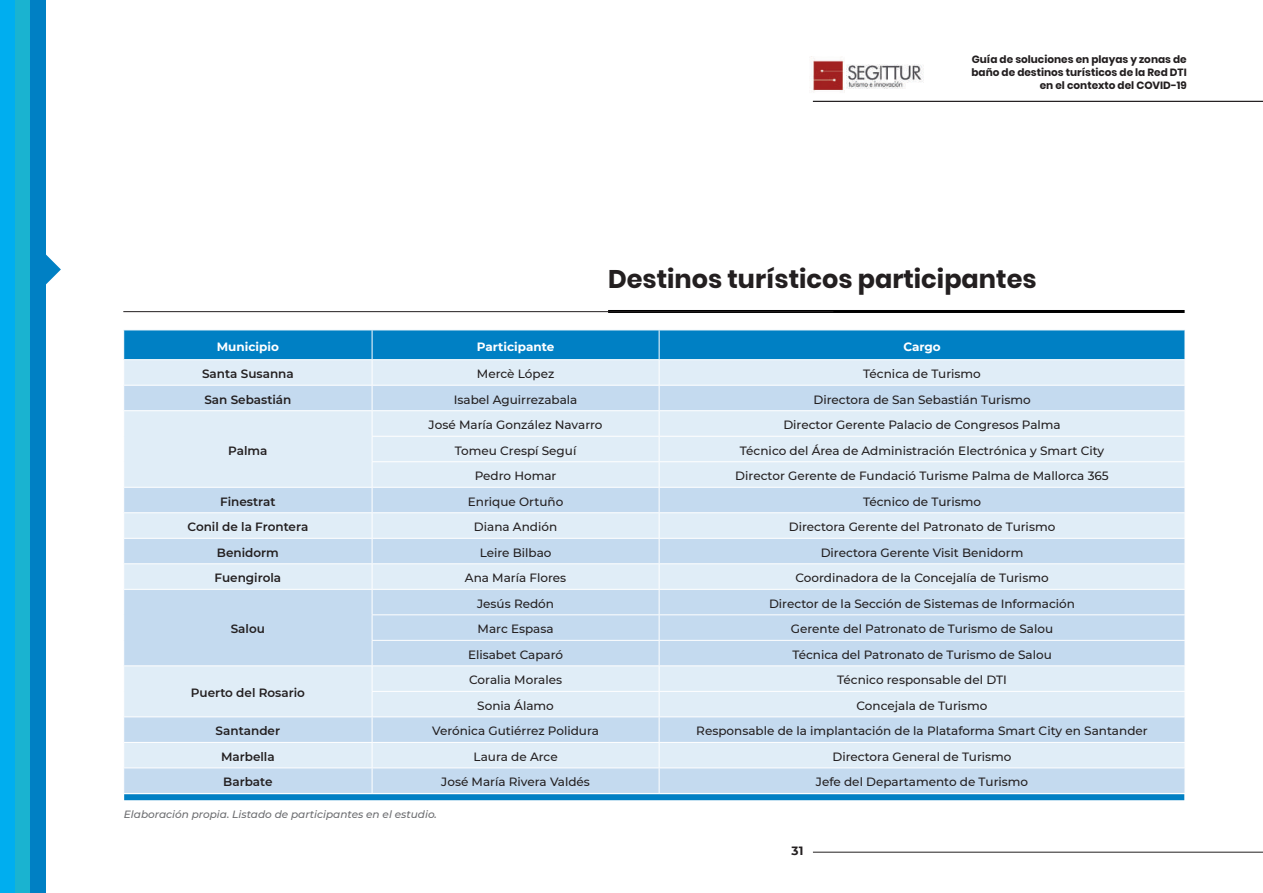
<style>
.page{position:relative;width:1263px;height:893px;background:#fff}
.page>*{position:absolute;margin:0;border:0;box-sizing:border-box;transform-origin:0 0}
.t1{font:700 25.5px "Poppins";color:#231f20}
.t2{font:500 12px "Montserrat";color:#231f20}
.t3{font:600 12px "Montserrat";color:#231f20}
.t4{font:700 12px "Montserrat";color:#fff}
.t5{font:700 12px "Montserrat";color:#231f20}
.t6{font:700 10.5px/12.8px "Poppins";color:#231f20;text-align:right}
.t7{font:italic 500 10.5px "Montserrat";color:#6c6d70}
</style>
<div class="page">
<hr style="left:813px;top:852px;width:450px;height:1px;background:#231f20">
<img style="left:810px;top:56px;width:35px;height:35px">
<img style="left:846px;top:64px;width:78px;height:25px">
<hr style="left:813px;top:101px;width:450px;height:1px;background:#231f20">
<div style="left:0;top:0;width:19px;height:893px;background:#00aeef"></div>
<div style="left:15px;top:0;width:19px;height:893px;background:#1ab3d0"></div>
<div style="left:31px;top:0;width:15px;height:893px;background:#0080c4"></div>
<svg style="left:46px;top:254px;width:15px;height:31px"></svg>
<svg style="left:123px;top:330px;width:1062px;height:463px;background:#c7def0"></svg>
<hr style="left:123px;top:589px;width:249px;height:1px;background:#fff">
<hr style="left:372px;top:589px;width:287px;height:1px;background:#fff">
<hr style="left:659px;top:589px;width:526px;height:1px;background:#fff">
<hr style="left:608px;top:310px;width:576px;height:3px;background:#000">
<hr style="left:123px;top:311px;width:710px;height:1px;background:#231f20">
<div style="left:124px;top:794px;width:1060px;height:6px;background:#0080c4"></div>
<p class="t6" style="left:971px;top:53px;width:217px">Guía de soluciones en playas y zonas de baño de destinos turísticos de la Red DTI en el contexto del COVID-19</p>
<h1 class="t1" style="left:608px;top:264px;width:430px">Destinos turísticos participantes</h1>
<p class="t4" style="left:217px;top:338px;width:64px">Municipio</p>
<p class="t4" style="left:477px;top:338px;width:79px">Participante</p>
<p class="t4" style="left:903px;top:338px;width:39px">Cargo</p>
<p class="t3" style="left:202px;top:365px;width:93px">Santa Susanna</p>
<p class="t2" style="left:477px;top:366px;width:79px">Mercè López</p>
<p class="t2" style="left:863px;top:366px;width:119px">Técnica de Turismo</p>
<p class="t3" style="left:204px;top:391px;width:89px">San Sebastián</p>
<p class="t2" style="left:454px;top:391px;width:125px">Isabel Aguirrezabala</p>
<p class="t2" style="left:813px;top:391px;width:219px">Directora de San Sebastián Turismo</p>
<p class="t3" style="left:228px;top:442px;width:41px">Palma</p>
<p class="t2" style="left:429px;top:417px;width:175px">José María González Navarro</p>
<p class="t2" style="left:783px;top:417px;width:279px">Director Gerente Palacio de Congresos Palma</p>
<p class="t2" style="left:455px;top:442px;width:123px">Tomeu Crespí Seguí</p>
<p class="t2" style="left:740px;top:442px;width:366px">Técnico del Área de Administración Electrónica y Smart City</p>
<p class="t2" style="left:475px;top:468px;width:83px">Pedro Homar</p>
<p class="t2" style="left:735px;top:468px;width:375px">Director Gerente de Fundació Turisme Palma de Mallorca 365</p>
<p class="t3" style="left:220px;top:493px;width:57px">Finestrat</p>
<p class="t2" style="left:468px;top:493px;width:97px">Enrique Ortuño</p>
<p class="t2" style="left:863px;top:493px;width:120px">Técnico de Turismo</p>
<p class="t3" style="left:188px;top:519px;width:122px">Conil de la Frontera</p>
<p class="t2" style="left:474px;top:519px;width:85px">Diana Andión</p>
<p class="t2" style="left:789px;top:519px;width:268px">Directora Gerente del Patronato de Turismo</p>
<p class="t3" style="left:217px;top:544px;width:63px">Benidorm</p>
<p class="t2" style="left:480px;top:544px;width:73px">Leire Bilbao</p>
<p class="t2" style="left:821px;top:544px;width:204px">Directora Gerente Visit Benidorm</p>
<p class="t3" style="left:215px;top:570px;width:68px">Fuengirola</p>
<p class="t2" style="left:465px;top:570px;width:103px">Ana María Flores</p>
<p class="t2" style="left:795px;top:570px;width:255px">Coordinadora de la Concejalía de Turismo</p>
<p class="t3" style="left:231px;top:621px;width:36px">Salou</p>
<p class="t2" style="left:477px;top:595px;width:78px">Jesús Redón</p>
<p class="t2" style="left:769px;top:595px;width:308px">Director de la Sección de Sistemas de Información</p>
<p class="t2" style="left:478px;top:621px;width:77px">Marc Espasa</p>
<p class="t2" style="left:791px;top:621px;width:264px">Gerente del Patronato de Turismo de Salou</p>
<p class="t2" style="left:468px;top:646px;width:97px">Elisabet Caparó</p>
<p class="t2" style="left:792px;top:646px;width:261px">Técnica del Patronato de Turismo de Salou</p>
<p class="t3" style="left:191px;top:684px;width:116px">Puerto del Rosario</p>
<p class="t2" style="left:469px;top:672px;width:94px">Coralia Morales</p>
<p class="t2" style="left:837px;top:672px;width:171px">Técnico responsable del DTI</p>
<p class="t2" style="left:477px;top:697px;width:78px">Sonia Álamo</p>
<p class="t2" style="left:856px;top:697px;width:132px">Concejala de Turismo</p>
<p class="t3" style="left:216px;top:723px;width:66px">Santander</p>
<p class="t2" style="left:432px;top:723px;width:168px">Verónica Gutiérrez Polidura</p>
<p class="t2" style="left:696px;top:723px;width:453px">Responsable de la implantación de la Plataforma Smart City en Santander</p>
<p class="t3" style="left:221px;top:748px;width:55px">Marbella</p>
<p class="t2" style="left:474px;top:748px;width:86px">Laura de Arce</p>
<p class="t2" style="left:832px;top:748px;width:180px">Directora General de Turismo</p>
<p class="t3" style="left:223px;top:774px;width:51px">Barbate</p>
<p class="t2" style="left:441px;top:774px;width:150px">José María Rivera Valdés</p>
<p class="t2" style="left:816px;top:774px;width:214px">Jefe del Departamento de Turismo</p>
<p class="t7" style="left:124px;top:807px;width:314px">Elaboración propia. Listado de participantes en el estudio.</p>
<p class="t5" style="left:792px;top:842px;width:13px">31</p>
</div>
